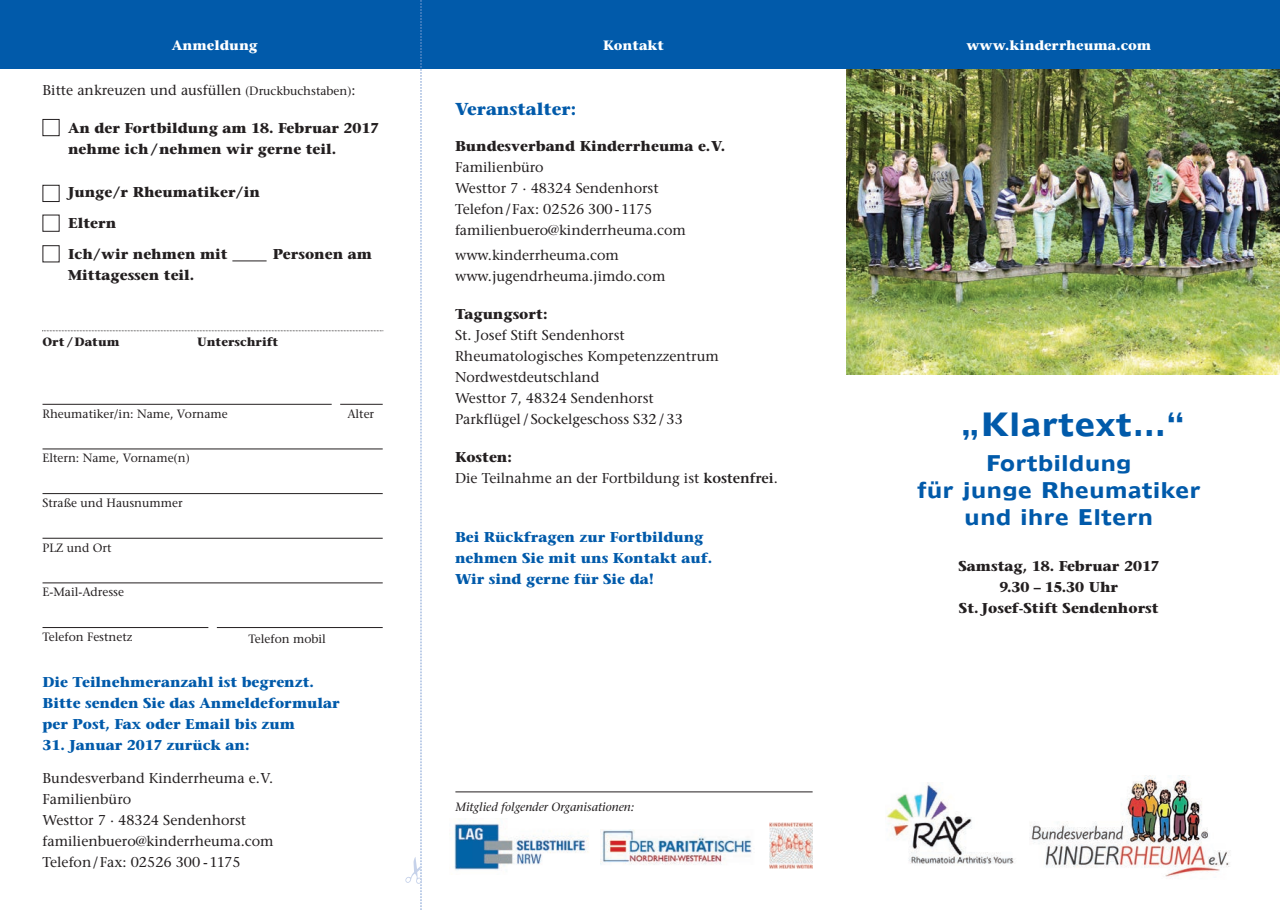
<style>
.page{position:relative;width:1280px;height:910px;background:#fff}
.page>*{position:absolute;margin:0;border:0;box-sizing:border-box;transform-origin:0 0}
.t1{font:30px "Humanist 970 BT Bold C";color:#015aaa}
.t2{font:20.25px/27px "Humanist 970 BT Bold C";color:#015aaa;text-align:center}
.t3{font:700 17.25px "Stone Serif";color:#015aaa}
.t4{font:14.25px/21px "Stone Serif";color:#231f20}
.t5{font:700 14.25px/21px "Stone Serif";color:#231f20}
.t6{font:700 14.25px/21px "Stone Serif";color:#015aaa}
.t7{font:700 13.5px "Stone Serif";color:#fff}
.t8{font:12px "Stone Serif";color:#231f20}
.t9{font:italic 12px "Stone Serif";color:#231f20}
.t10{font:700 12px "Stone Serif";color:#231f20}
.s1{font-size:12px}
.s2{font-weight:700}
.s3{font-weight:600}
</style>
<div class="page">
<img style="left:886px;top:783px;width:128px;height:81px">
<img style="left:846px;top:68px;width:434px;height:306px">
<div style="left:846px;top:0;width:434px;height:68px;background:#015aaa"></div>
<div style="left:421px;top:0;width:425px;height:68px;background:#015aaa"></div>
<div style="left:0;top:0;width:421px;height:68px;background:#015aaa"></div>
<img style="left:1030px;top:775px;width:200px;height:102px">
<img style="left:454px;top:818px;width:135px;height:52px">
<img style="left:601px;top:830px;width:151px;height:35px">
<hr style="left:455px;top:791px;width:358px;height:1px;background:#231f20">
<img style="left:770px;top:823px;width:43px;height:45px">
<svg style="left:42px;top:330px;width:342px;height:1px"></svg>
<hr style="left:43px;top:449px;width:340px;height:1px;background:#231f20">
<hr style="left:43px;top:404px;width:289px;height:1px;background:#231f20">
<hr style="left:340px;top:404px;width:43px;height:1px;background:#231f20">
<hr style="left:43px;top:493px;width:340px;height:1px;background:#231f20">
<hr style="left:43px;top:538px;width:340px;height:1px;background:#231f20">
<hr style="left:43px;top:583px;width:340px;height:1px;background:#231f20">
<hr style="left:43px;top:627px;width:165px;height:1px;background:#231f20">
<hr style="left:217px;top:627px;width:166px;height:1px;background:#231f20">
<div style="left:43px;top:185px;width:17px;height:17px;border:1px solid #231f20"></div>
<div style="left:43px;top:119px;width:17px;height:17px;border:1px solid #231f20"></div>
<hr style="left:232px;top:261px;width:35px;height:1px;background:#231f20">
<svg style="left:405px;top:0;width:17px;height:910px"></svg>
<p class="t7" style="left:172px;top:40px;width:87px">Anmeldung</p>
<p class="t7" style="left:603px;top:40px;width:62px">Kontakt</p>
<p class="t4" style="left:43px;top:81px;width:315px">Bitte ankreuzen und ausfüllen <span class="s1">(Druckbuchstaben)</span>:</p>
<p class="t5" style="left:68px;top:119px;width:312px">An der Fortbildung am 18. Februar 2017 nehme ich/nehmen wir gerne teil.</p>
<p class="t5" style="left:68px;top:183px;width:193px">Junge/r Rheumatiker/in</p>
<p class="t5" style="left:68px;top:210px;width:161px;line-height:30.8px">Eltern<br>Ich/wir nehmen mit</p>
<p class="t5" style="left:68px;top:266px;width:128px">Mittagessen teil.</p>
<p class="t5" style="left:273px;top:245px;width:101px">Personen am</p>
<p class="t10" style="left:43px;top:337px;width:79px">Ort/Datum</p>
<p class="t10" style="left:197px;top:337px;width:83px">Unterschrift</p>
<p class="t8" style="left:43px;top:409px;width:187px">Rheumatiker/in: Name, Vorname</p>
<p class="t8" style="left:347px;top:409px;width:28px">Alter</p>
<p class="t8" style="left:43px;top:454px;width:149px">Eltern: Name, Vorname(n)</p>
<p class="t8" style="left:43px;top:498px;width:142px">Straße und Hausnummer</p>
<p class="t8" style="left:43px;top:543px;width:71px">PLZ und Ort</p>
<p class="t8" style="left:43px;top:587px;width:83px">E-Mail-Adresse</p>
<p class="t8" style="left:43px;top:632px;width:91px">Telefon Festnetz</p>
<p class="t8" style="left:248px;top:634px;width:79px">Telefon mobil</p>
<p class="t6" style="left:43px;top:673px;width:299px">Die Teilnehmeranzahl ist begrenzt.<br>Bitte senden Sie das Anmeldeformular per Post, Fax oder Email bis zum</p>
<p class="t6" style="left:43px;top:736px;width:209px">31. Januar 2017 zurück an:</p>
<p class="t4" style="left:43px;top:769px;width:233px">Bundesverband Kinderrheuma e.V.<br>Familienbüro<br>Westtor 7 · 48324 Sendenhorst familienbuero@kinderrheuma.com<br>Telefon/Fax: 02526 300 -1175</p>
<p class="t3" style="left:455px;top:102px;width:123px">Veranstalter:</p>
<p class="t5" style="left:455px;top:137px;width:272px">Bundesverband Kinderrheuma e.V.</p>
<p class="t4" style="left:455px;top:158px;width:233px">Familienbüro<br>Westtor 7 · 48324 Sendenhorst<br>Telefon/Fax: 02526 300-1175 familienbuero@kinderrheuma.com</p>
<p class="t4" style="left:455px;top:246px;width:212px">www.kinderrheuma.com www.jugendrheuma.jimdo.com</p>
<p class="t5" style="left:455px;top:305px;width:94px">Tagungsort:</p>
<p class="t4" style="left:455px;top:326px;width:265px">St. Josef Stift Sendenhorst<br>Rheumatologisches Kompetenzzentrum<br>Nordwestdeutschland<br>Westtor 7, 48324 Sendenhorst<br>Parkflügel / Sockelgeschoss S32 / 33</p>
<p class="t4" style="left:455px;top:448px;width:324px"><span class="s2">Kosten:<br></span>Die Teilnahme an der Fortbildung ist <span class="s3">kostenfrei</span>.</p>
<p class="t6" style="left:455px;top:528px;width:259px">Bei Rückfragen zur Fortbildung nehmen Sie mit uns Kontakt auf.<br>Wir sind gerne für Sie da!</p>
<p class="t9" style="left:455px;top:802px;width:180px">Mitglied folgender Organisationen:</p>
<p class="t7" style="left:966px;top:40px;width:186px">www.kinderrheuma.com</p>
<h1 class="t1" style="left:960px;top:412px;width:228px">„Klartext...“</h1>
<h2 class="t2" style="left:917px;top:451px;width:285px">Fortbildung<br>für junge Rheumatiker und ihre Eltern</h2>
<p class="t5" style="left:958px;top:557px;width:202px;text-align:center">Samstag, 18. Februar 2017<br>9.30 – 15.30 Uhr<br>St. Josef-Stift Sendenhorst</p>
</div>
